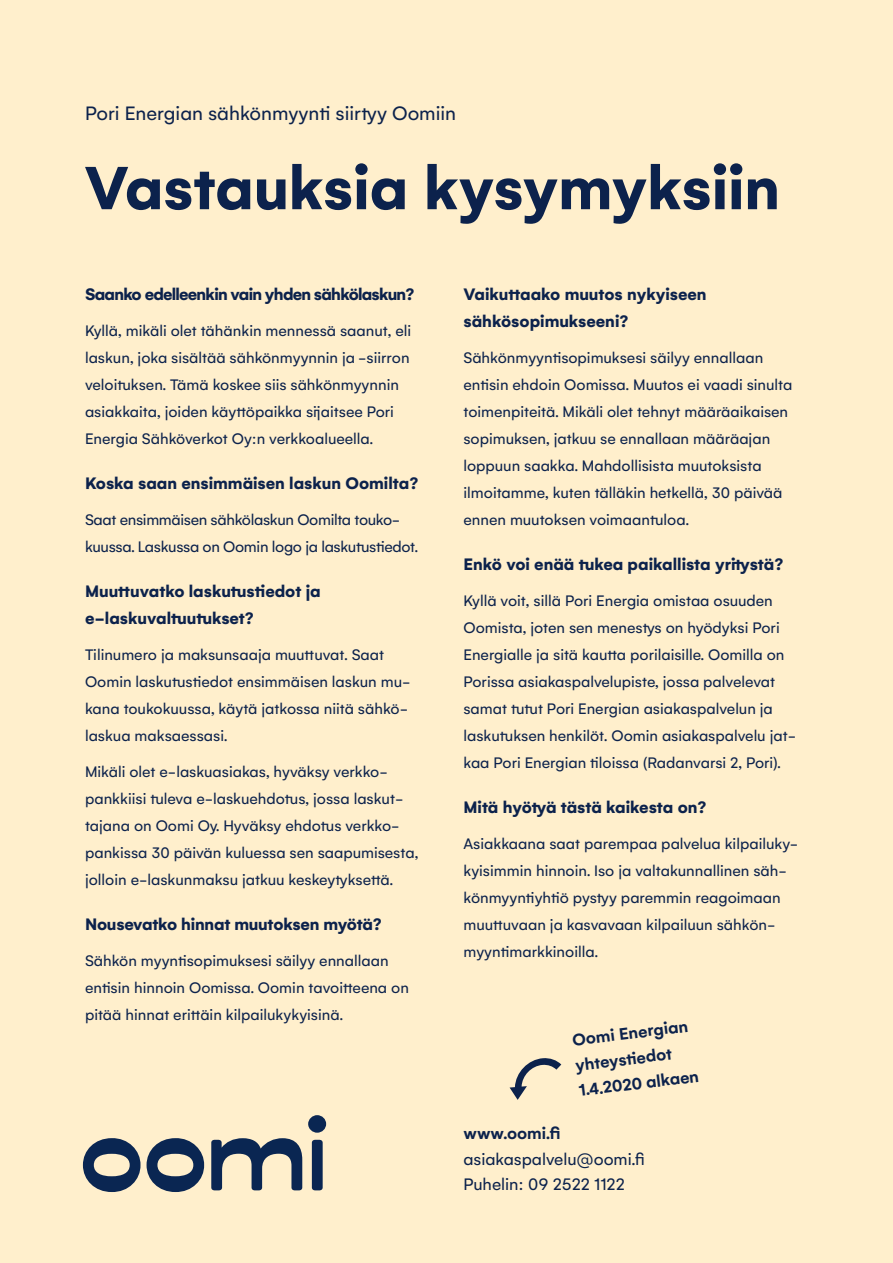
<style>
.page{position:relative;width:893px;height:1263px;background:#ffefcc}
.page>*{position:absolute;margin:0;border:0;box-sizing:border-box;transform-origin:0 0}
.t1{font:700 66px "Gelion";color:#0c224c}
.t2{font:21px "Gelion";color:#0c224c}
.t3{font:700 18px/27px "Gelion";letter-spacing:-.005em;color:#0c224c}
.t4{font:600 18px/25.5px "Gelion";color:#0c224c}
.t5{font:18px/25.5px "Gelion";color:#0c224c}
.t6{font:700 18px "Gelion";letter-spacing:-.04em;color:#0c224c}
.t7{font:16.5px/27px "Gelion";color:#0c224c}
.t8{font:16.5px/27px "Gelion";letter-spacing:-.02em;color:#0c224c}
</style>
<div class="page">
<svg style="left:83px;top:1115px;width:243px;height:77px"></svg>
<svg style="left:510px;top:1058px;width:51px;height:42px"></svg>
<p class="t2" style="left:85px;top:101px;width:373px">Pori Energian sähkönmyynti siirtyy Oomiin</p>
<h1 class="t1" style="left:84px;top:146px;width:697px">Vastauksia kysymyksiin</h1>
<p class="t6" style="left:85px;top:283px;width:331px">Saanko edelleenkin vain yhden sähkölaskun?</p>
<p class="t7" style="left:85px;top:317px;width:328px">Kyllä, mikäli olet tähänkin mennessä saanut, eli laskun, joka sisältää sähkönmyynnin ja -siirron veloituksen. Tämä koskee siis sähkönmyynnin asiakkaita, joiden käyttöpaikka sijaitsee Pori Energia Sähköverkot Oy:n verkkoalueella.</p>
<p class="t3" style="left:85px;top:470px;width:335px">Koska saan ensimmäisen laskun Oomilta?</p>
<p class="t8" style="left:85px;top:506px;width:335px">Saat ensimmäisen sähkölaskun Oomilta touko&shy;kuussa. Laskussa on Oomin logo ja laskutustiedot.</p>
<p class="t3" style="left:85px;top:578px;width:237px">Muuttuvatko laskutustiedot ja e-laskuvaltuutukset?</p>
<p class="t7" style="left:85px;top:641px;width:327px">Tilinumero ja maksunsaaja muuttuvat. Saat Oomin laskutustiedot ensimmäisen laskun mu&shy;kana toukokuussa, käytä jatkossa niitä sähkö&shy;laskua maksaessasi.</p>
<p class="t7" style="left:85px;top:758px;width:335px">Mikäli olet e-laskuasiakas, hyväksy verkko&shy;pankkiisi tuleva e-laskuehdotus, jossa laskut&shy;tajana on Oomi Oy. Hyväksy ehdotus verkko&shy;pankissa 30 päivän kuluessa sen saapumisesta, jolloin e-laskunmaksu jatkuu keskeytyksettä.</p>
<p class="t3" style="left:85px;top:911px;width:298px">Nousevatko hinnat muutoksen myötä?</p>
<p class="t7" style="left:85px;top:947px;width:325px">Sähkön myyntisopimuksesi säilyy ennallaan entisin hinnoin Oomissa. Oomin tavoitteena on pitää hinnat erittäin kilpailukykyisinä.</p>
<p class="t3" style="left:463px;top:281px;width:245px">Vaikuttaako muutos nykyiseen sähkösopimukseeni?</p>
<p class="t7" style="left:463px;top:344px;width:330px">Sähkönmyyntisopimuksesi säilyy ennallaan entisin ehdoin Oomissa. Muutos ei vaadi sinulta toimenpiteitä. Mikäli olet tehnyt määräaikaisen sopimuksen, jatkuu se ennallaan määräajan loppuun saakka. Mahdollisista muutoksista ilmoitamme, kuten tälläkin hetkellä, 30 päivää ennen muutoksen voimaantuloa.</p>
<p class="t3" style="left:463px;top:551px;width:321px">Enkö voi enää tukea paikallista yritystä?</p>
<p class="t7" style="left:463px;top:587px;width:334px">Kyllä voit, sillä Pori Energia omistaa osuuden Oomista, joten sen menestys on hyödyksi Pori Energialle ja sitä kautta porilaisille. Oomilla on Porissa asiakaspalvelupiste, jossa palvelevat samat tutut Pori Energian asiakaspalvelun ja laskutuksen henkilöt. Oomin asiakaspalvelu jat&shy;kaa Pori Energian tiloissa (Radanvarsi 2, Pori).</p>
<p class="t3" style="left:463px;top:794px;width:245px">Mitä hyötyä tästä kaikesta on?</p>
<p class="t7" style="left:463px;top:830px;width:336px">Asiakkaana saat parempaa palvelua kilpailuky&shy;kyisimmin hinnoin. Iso ja valtakunnallinen säh&shy;könmyyntiyhtiö pystyy paremmin reagoimaan muuttuvaan ja kasvavaan kilpailuun sähkön&shy;myyntimarkkinoilla.</p>
<p class="t4" style="left:571px;top:1027px;width:123px;rotate:-7deg">Oomi Energian yhteysti edot<br>1.4.2020 alkaen</p>
<p class="t4" style="left:463px;top:1120px;width:98px">www.oomi.fi</p>
<p class="t5" style="left:463px;top:1146px;width:183px">asiakaspalvelu@oomi.fi<br>Puhelin: 09 2522 1122</p>
</div>
